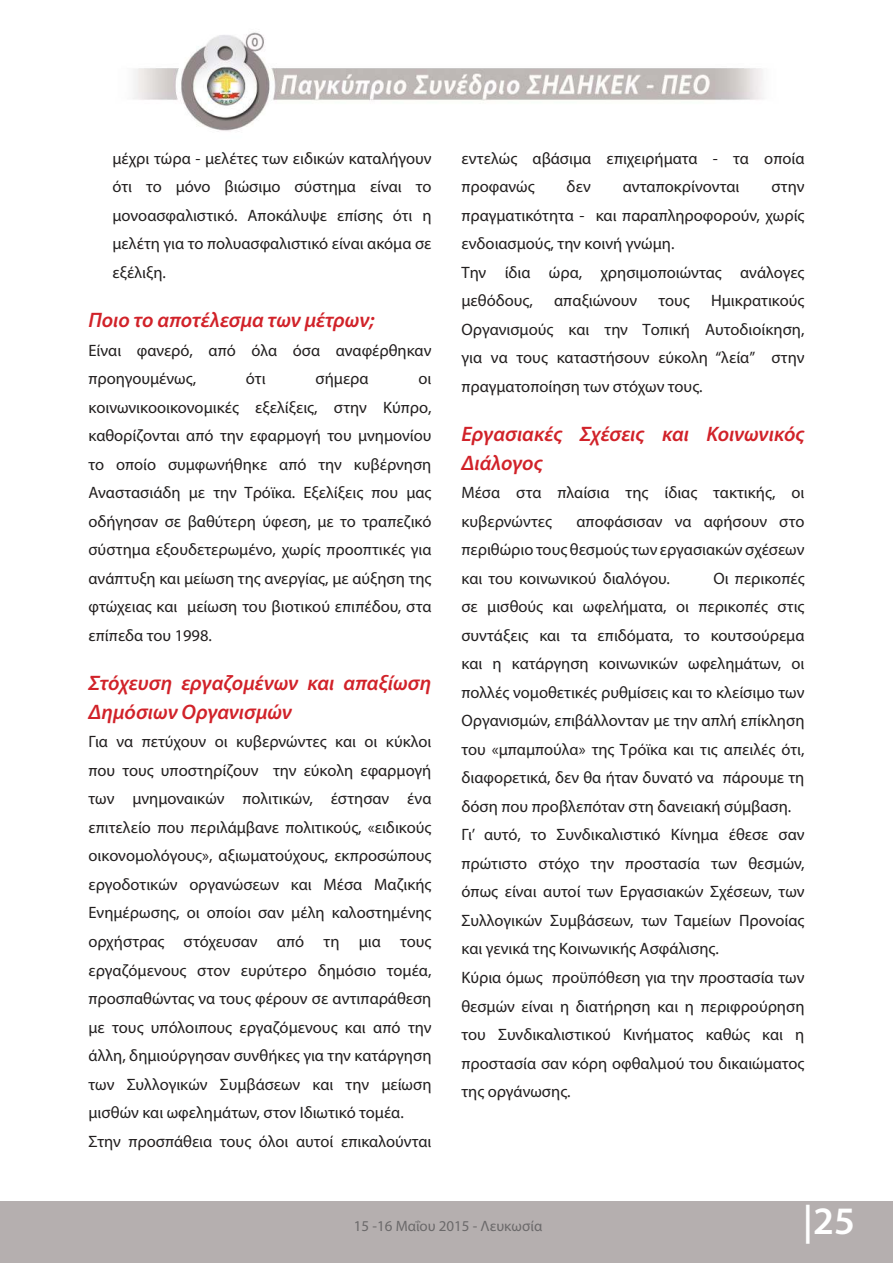
<style>
.page{position:relative;width:893px;height:1263px;background:#fff}
.page>*{position:absolute;margin:0;border:0;box-sizing:border-box;transform-origin:0 0}
.t1{font:600 39px "Myriad Pro";color:#fff}
.t2{font:italic 600 21px/28.5px "Myriad Pro";color:#d12229}
.t3{font:16.5px/28.5px "Myriad Pro";color:#221f1f}
.t4{font:15px "Myriad Pro";color:#6b696a}
</style>
<div class="page">
<img style="left:133px;top:32px;width:631px;height:100px">
<div style="left:0;top:1202px;width:893px;height:61px;background:#b5afaf"></div>
<p class="t3" style="left:112px;top:145px;width:320px;text-align:justify">μέχρι τώρα - μελέτες των ειδικών καταλήγουν ότι το μόνο βιώσιμο σύστημα είναι το μονοασφαλιστικό. Αποκάλυψε επίσης ότι η μελέτη για το πολυασφαλιστικό είναι ακόμα σε εξέλιξη.</p>
<p class="t2" style="left:88px;top:308px;width:287px">Ποιο το αποτέλεσμα των μέτρων;</p>
<p class="t3" style="left:88px;top:337px;width:344px">Είναι φανερό, από όλα όσα αναφέρθηκαν προηγουμένως,</p>
<p class="t3" style="left:246px;top:366px;width:21px">ότι</p>
<p class="t3" style="left:316px;top:366px;width:55px">σήμερα</p>
<p class="t3" style="left:88px;top:366px;width:345px;text-align:justify;text-indent:330px">οι κοινωνικοοικονομικές εξελίξεις, στην Κύπρο, καθορίζονται από την εφαρμογή του μνημονίου το οποίο συμφωνήθηκε από την κυβέρνηση Αναστασιάδη με την Τρόϊκα. Εξελίξεις που μας οδήγησαν σε βαθύτερη ύφεση, με το τραπεζικό σύστημα εξουδετερωμένο, χωρίς προοπτικές για ανάπτυξη και μείωση της ανεργίας, με αύξηση της φτώχειας και μείωση του βιοτικού επιπέδου, στα επίπεδα του 1998.</p>
<p class="t2" style="left:88px;top:671px;width:344px">Στόχευση εργαζομένων και απαξίωση<br>Δημόσιων Οργανισμών</p>
<p class="t3" style="left:88px;top:729px;width:344px">Για να πετύχουν οι κυβερνώντες και οι κύκλοι που τους υποστηρίζουν την εύκολη εφαρμογή των μνημοναικών πολιτικών, έστησαν ένα επιτελείο που περιλάμβανε πολιτικούς, «ειδικούς οικονομολόγους», αξιωματούχους, εκπροσώπους εργοδοτικών οργανώσεων και Μέσα Μαζικής Ενημέρωσης, οι οποίοι σαν μέλη καλοστημένης ορχήστρας στόχευσαν από τη μια τους εργαζόμενους στον ευρύτερο δημόσιο τομέα, προσπαθώντας να τους φέρουν σε αντιπαράθεση με τους υπόλοιπους εργαζόμενους και από την άλλη, δημιούργησαν συνθήκες για την κατάργηση των Συλλογικών Συμβάσεων και την μείωση μισθών και ωφελημάτων, στον Ιδιωτικό τομέα.<br>Στην προσπάθεια τους όλοι αυτοί επικαλούνται</p>
<p class="t3" style="left:461px;top:145px;width:344px">εντελώς αβάσιμα επιχειρήματα - τα οποία προφανώς</p>
<p class="t3" style="left:567px;top:174px;width:26px">δεν</p>
<p class="t3" style="left:623px;top:174px;width:118px">ανταποκρίνονται</p>
<p class="t3" style="left:461px;top:174px;width:344px;text-indent:310px">στην πραγματικότητα - και παραπληροφορούν, χωρίς ενδοιασμούς, την κοινή γνώμη.<br>Την ίδια ώρα, χρησιμοποιώντας ανάλογες μεθόδους,</p>
<p class="t3" style="left:554px;top:288px;width:85px">απαξιώνουν</p>
<p class="t3" style="left:658px;top:288px;width:33px">τους</p>
<p class="t3" style="left:461px;top:288px;width:344px;text-align:justify;text-indent:250px">Ημικρατικούς Οργανισμούς και την Τοπική Αυτοδιοίκηση, για να τους καταστήσουν εύκολη “λεία” στην πραγματοποίηση των στόχων τους.</p>
<p class="t2" style="left:461px;top:422px;width:344px">Εργασιακές Σχέσεις και Κοινωνικός<br>Διάλογος</p>
<p class="t3" style="left:461px;top:480px;width:344px">Μέσα στα πλαίσια της ίδιας τακτικής, οι κυβερνώντες</p>
<p class="t3" style="left:461px;top:508px;width:344px;text-align:justify;text-indent:115px">αποφάσισαν να αφήσουν στο περιθώριο τους θεσμούς των εργασιακών σχέσεων και του κοινωνικού διαλόγου.</p>
<p class="t3" style="left:461px;top:565px;width:345px;text-indent:252px">Οι περικοπές σε μισθούς και ωφελήματα, οι περικοπές στις συντάξεις και τα επιδόματα, το κουτσούρεμα και η κατάργηση κοινωνικών ωφελημάτων, οι πολλές νομοθετικές ρυθμίσεις και το κλείσιμο των Οργανισμών, επιβάλλονταν με την απλή επίκληση του «μπαμπούλα» της Τρόϊκα και τις απειλές ότι, διαφορετικά, δεν θα ήταν δυνατό να πάρουμε τη δόση που προβλεπόταν στη δανειακή σύμβαση.<br>Γι’ αυτό, το Συνδικαλιστικό Κίνημα έθεσε σαν πρώτιστο στόχο την προστασία των θεσμών, όπως είναι αυτοί των Εργασιακών Σχέσεων, των Συλλογικών Συμβάσεων, των Ταμείων Προνοίας και γενικά της Κοινωνικής Ασφάλισης.<br>Κύρια όμως προϋπόθεση για την προστασία των θεσμών είναι η διατήρηση και η περιφρούρηση του Συνδικαλιστικού Κινήματος καθώς και η προστασία σαν κόρη οφθαλμού του δικαιώματος της οργάνωσης.</p>
<p class="t4" style="left:354px;top:1217px;width:190px">15 -16 Μαΐου 2015 - Λευκωσία</p>
<h1 class="t1" style="left:803px;top:1205px;width:54px">|25</h1>
</div>
